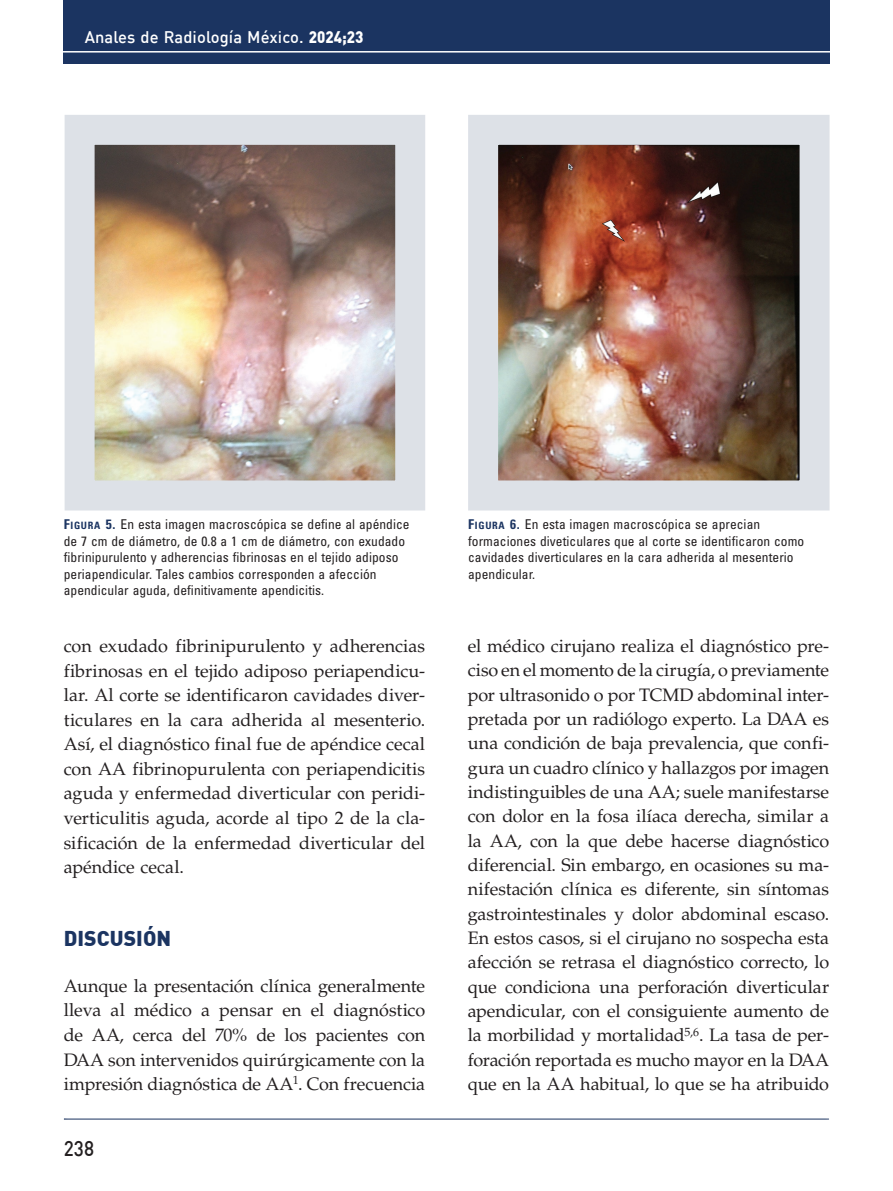
<style>
.page{position:relative;width:893px;height:1191px;background:#fff}
.page>*{position:absolute;margin:0;border:0;box-sizing:border-box;transform-origin:0 0}
.t1{font:900 21px "DIN";letter-spacing:.005em;color:#1b3461}
.t2{font:500 21px "DIN";color:#231f20;scale:.9 1}
.t3{font:18px/24.3px "Palatino LT Std";letter-spacing:-.005em;color:#231f20;text-align:justify}
.t4{font:500 16.5px "DIN";letter-spacing:.005em;color:#fff}
.t5{font:condensed 13.5px/16.5px "Univers LT Std";letter-spacing:.005em;color:#231f20}
.s1{font-weight:900}
.s2{font-weight:700;color:#1b3461}
.s3{font-weight:700;font-size:10.2px;color:#1b3461}
</style>
<div class="page">
<div style="left:59px;top:1115px;width:772px;height:6px;background:#1b3461;opacity:.4"></div>
<div style="left:63px;top:0;width:767px;height:64px;background:#1b3461"></div>
<hr style="left:59px;top:51px;width:775px;height:2px;background:#fff">
<img style="left:64px;top:115px;width:361px;height:396px">
<img style="left:468px;top:115px;width:362px;height:396px">
<p class="t4" style="left:85px;top:26px;width:280px">Anales de Radiología México. <span class="s1">2024;23</span></p>
<p class="t5" style="left:64px;top:516px;width:347px"><span class="s2">F</span><span class="s3">IGURA</span> <span class="s2">5.</span> En esta imagen macroscópica se define al apéndice de 7 cm de diámetro, de 0.8 a 1 cm de diámetro, con exudado fibrinipurulento y adherencias fibrinosas en el tejido adiposo periapendicular. Tales cambios corresponden a afección apendicular aguda, definitivamente apendicitis.</p>
<p class="t5" style="left:468px;top:516px;width:338px"><span class="s2">F</span><span class="s3">IGURA</span> <span class="s2">6.</span> En esta imagen macroscópica se aprecian formaciones diveticulares que al corte se identificaron como cavidades diverticulares en la cara adherida al mesenterio apendicular.</p>
<p class="t3" style="left:64px;top:634px;width:363px">con exudado fibrinipurulento y adherencias fibrinosas en el tejido adiposo periapendicu&shy;lar. Al corte se identificaron cavidades diver&shy;ticulares en la cara adherida al mesenterio.<br>Así, el diagnóstico final fue de apéndice cecal con AA fibrinopurulenta con periapendicitis aguda y enfermedad diverticular con peridi&shy;verticulitis aguda, acorde al tipo 2 de la cla&shy;sificación de la enfermedad diverticular del apéndice cecal.</p>
<p class="t1" style="left:64px;top:924px;width:109px">DISCUSIÓN</p>
<p class="t3" style="left:64px;top:973px;width:363px">Aunque la presentación clínica generalmente lleva al médico a pensar en el diagnóstico de AA, cerca del 70% de los pacientes con DAA son intervenidos quirúrgicamente con la impresión diagnóstica de AA<sup>1</sup>. Con frecuencia</p>
<p class="t2" style="left:64px;top:1135px;width:35px">238</p>
<p class="t3" style="left:468px;top:634px;width:363px">el médico cirujano realiza el diagnóstico pre&shy;ciso en el momento de la cirugía, o previamente por ultrasonido o por TCMD abdominal inter&shy;pretada por un radiólogo experto. La DAA es una condición de baja prevalencia, que confi&shy;gura un cuadro clínico y hallazgos por imagen indistinguibles de una AA; suele manifestarse con dolor en la fosa ilíaca derecha, similar a la AA, con la que debe hacerse diagnóstico diferencial. Sin embargo, en ocasiones su ma&shy;nifestación clínica es diferente, sin síntomas gastrointestinales y dolor abdominal escaso.<br>En estos casos, si el cirujano no sospecha esta afección se retrasa el diagnóstico correcto, lo que condiciona una perforación diverticular apendicular, con el consiguiente aumento de la morbilidad y mortalidad<sup>5,6</sup>. La tasa de per&shy;foración reportada es mucho mayor en la DAA que en la AA habitual, lo que se ha atribuido</p>
</div>
